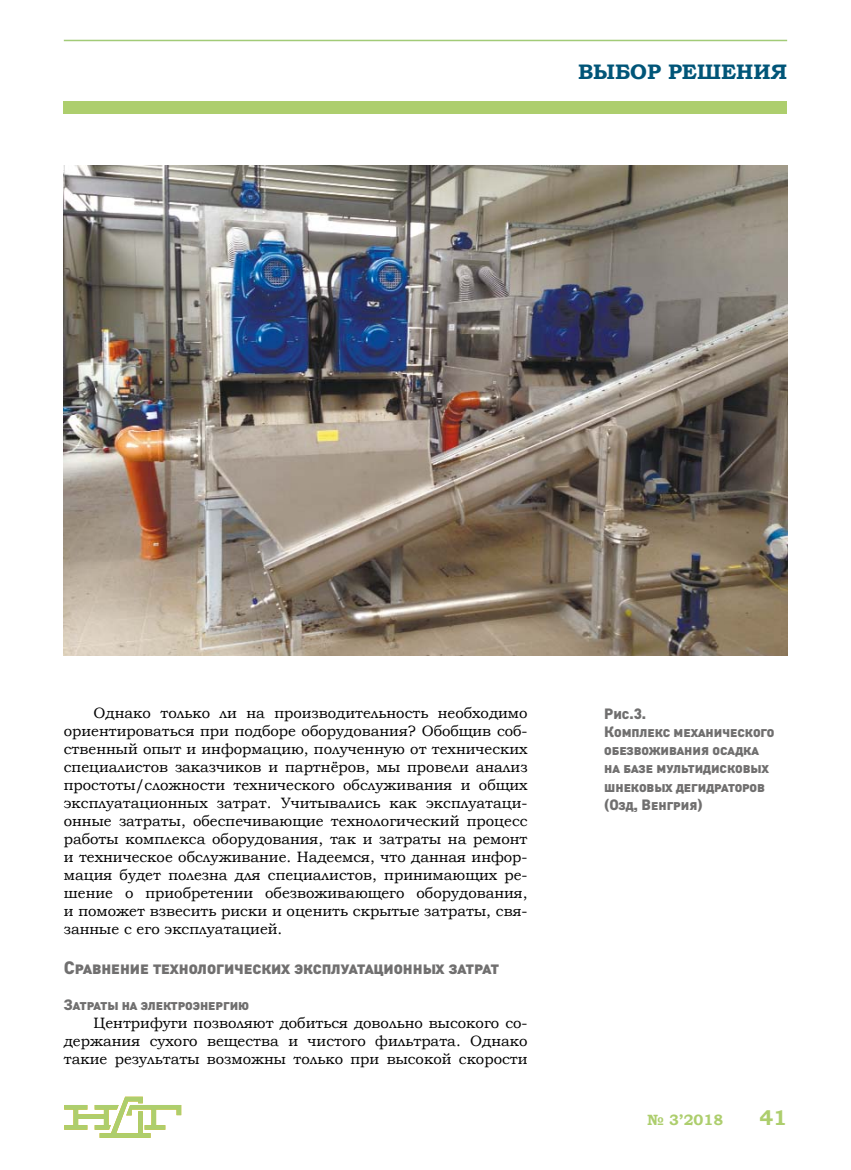
<style>
.page{position:relative;width:851px;height:1170px;background:#fff}
.page>*{position:absolute;margin:0;border:0;box-sizing:border-box;transform-origin:0 0}
.t1{font:700 21px "Bookman Old Style";color:#005578}
.t2{font:700 21px "Bookman Old Style";color:#adce6d}
.t3{font:18px "Izvest Sans Headline";color:#706f6f}
.t4{font:15px/18px "Bookman Old Style";color:#000;text-align:justify}
.t5{font:15px/18px "Izvest Sans Headline";color:#706f6f}
.t6{font:700 15px "Bookman Old Style";color:#adce6d}
</style>
<div class="page">
<hr style="left:64px;top:40px;width:723px;height:1px;background:#a2cb77">
<div style="left:64px;top:101px;width:723px;height:13px;background:#adce6d"></div>
<svg style="left:64px;top:1096px;width:117px;height:41px"></svg>
<img style="left:64px;top:166px;width:723px;height:489px">
<h1 class="t1" style="left:578px;top:59px;width:210px">ВЫБОР РЕШЕНИЯ</h1>
<p class="t4" style="left:64px;top:703px;width:465px;text-indent:30px">Однако только ли на производительность необходимо ориентироваться при подборе оборудования? Обобщив соб&shy;ственный опыт и информацию, полученную от технических специалистов заказчиков и партнёров, мы провели анализ простоты/сложности технического обслуживания и общих эксплуатационных затрат. Учитывались как эксплуатаци&shy;онные затраты, обеспечивающие технологический процесс работы комплекса оборудования, так и затраты на ремонт и техническое обслуживание. Надеемся, что данная инфор&shy;мация будет полезна для специалистов, принимающих ре&shy;шение о приобретении обезвоживающего оборудования, и поможет взвесить риски и оценить скрытые затраты, свя&shy;занные с его эксплуатацией.</p>
<p class="t3" style="left:64px;top:957px;width:436px">Сравнение технологических эксплуатационных затрат</p>
<p class="t5" style="left:64px;top:995px;width:187px">Затраты на электроэнергию</p>
<p class="t4" style="left:64px;top:1013px;width:465px;text-indent:30px">Центрифуги позволяют добиться довольно высокого со&shy;держания сухого вещества и чистого фильтрата. Однако такие результаты возможны только при высокой скорости</p>
<p class="t5" style="left:604px;top:705px;width:172px">Рис.3.<br>Комплекс механического обезвоживания осадка на базе мультидисковых шнековых дегидраторов (Озд, Венгрия)</p>
<p class="t6" style="left:647px;top:1110px;width:78px">№ 3’2018</p>
<h1 class="t2" style="left:759px;top:1105px;width:29px">41</h1>
</div>
